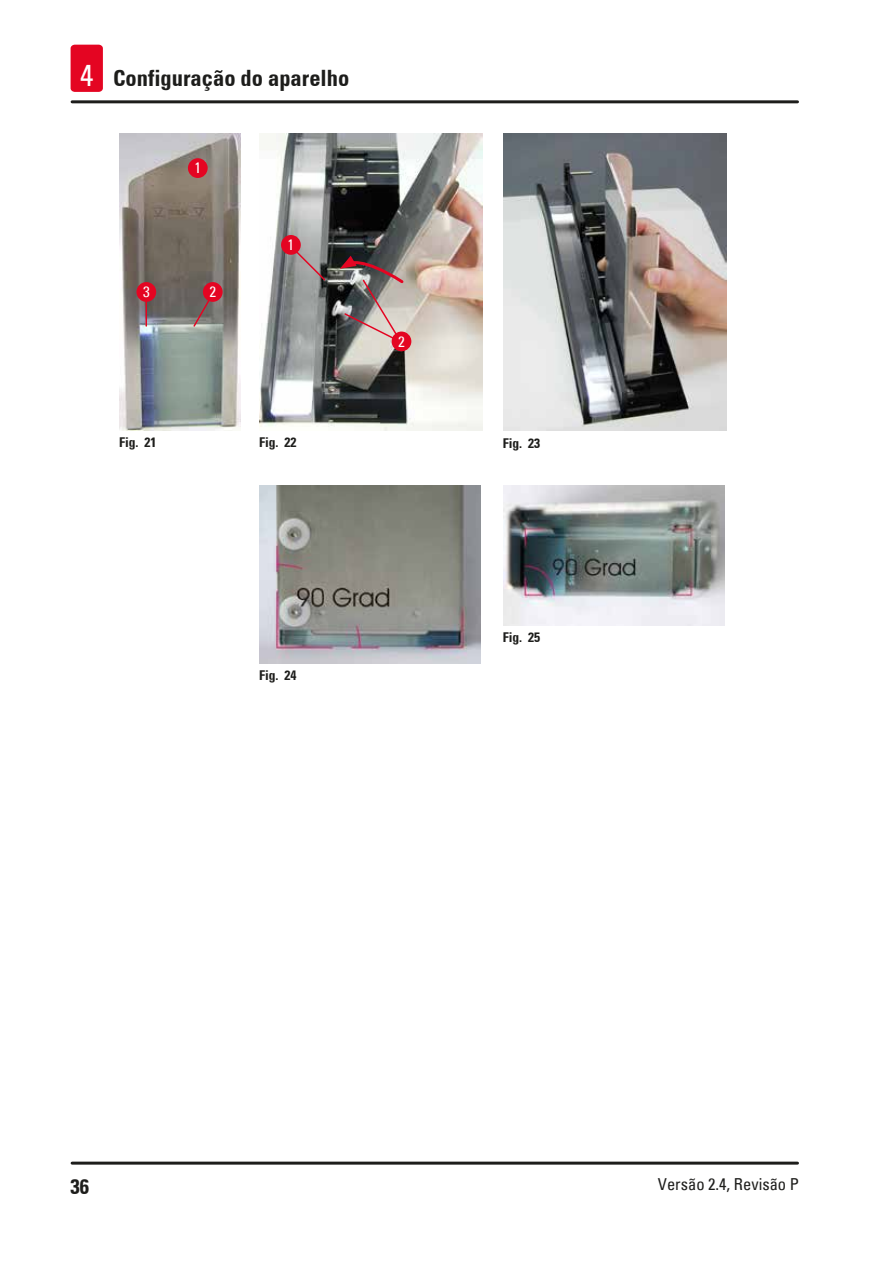
<style>
.page{position:relative;width:893px;height:1263px;background:#fff}
.page>*{position:absolute;margin:0;border:0;box-sizing:border-box;transform-origin:0 0}
.t1{font:700 condensed 22.5px "Univers";color:#1d1d1b}
.t2{font:700 condensed 21px "Univers";color:#1d1d1b}
.t3{font:condensed 16.5px "Univers";color:#1d1d1b}
.t4{font:condensed 15px "Univers";color:#fff}
.t5{font:700 condensed 13.5px "Univers";color:#1d1d1b}
.s1{font-weight:400;font-size:30px;color:#fff}
</style>
<div class="page">
<hr style="left:72px;top:1161px;width:725px;height:3px;background:#1d1d1b">
<hr style="left:72px;top:100px;width:725px;height:3px;background:#1d1d1b">
<div style="left:71px;top:45px;width:32px;height:47px;background:#e40522;border-radius:4px"></div>
<img style="left:119px;top:133px;width:121px;height:298px">
<div style="left:188px;top:158px;width:20px;height:20px;background:#e40522;border-radius:50%"></div>
<div style="left:136px;top:282px;width:20px;height:20px;background:#e40522;border-radius:50%"></div>
<div style="left:203px;top:282px;width:20px;height:20px;background:#e40522;border-radius:50%"></div>
<hr style="left:145px;top:301px;width:2px;height:25px;background:#e40522">
<svg style="left:192px;top:298px;width:19px;height:30px"></svg>
<img style="left:259px;top:133px;width:224px;height:298px">
<svg style="left:295px;top:250px;width:32px;height:32px"></svg>
<div style="left:281px;top:235px;width:20px;height:20px;background:#e40522;border-radius:50%"></div>
<div style="left:392px;top:332px;width:19px;height:19px;background:#e40522;border-radius:50%"></div>
<svg style="left:340px;top:256px;width:66px;height:84px;background:#917d7d"></svg>
<img style="left:503px;top:133px;width:223px;height:298px">
<img style="left:259px;top:486px;width:221px;height:177px">
<img style="left:503px;top:486px;width:221px;height:139px">
<h1 class="t1" style="left:80px;top:65px;width:271px"><span class="s1">4</span> Configuração do aparelho</h1>
<p class="t4" style="left:194px;top:158px;width:8px">1</p>
<p class="t4" style="left:143px;top:282px;width:8px">3</p>
<p class="t4" style="left:209px;top:282px;width:8px">2</p>
<p class="t4" style="left:287px;top:235px;width:8px">1</p>
<p class="t5" style="left:119px;top:434px;width:39px">Fig. 21</p>
<p class="t5" style="left:259px;top:434px;width:39px">Fig. 22</p>
<p class="t5" style="left:259px;top:667px;width:39px">Fig. 24</p>
<p class="t4" style="left:398px;top:332px;width:8px">2</p>
<p class="t5" style="left:503px;top:434px;width:39px">Fig. 23</p>
<p class="t5" style="left:503px;top:629px;width:39px">Fig. 25</p>
<h2 class="t2" style="left:71px;top:1173px;width:20px">36</h2>
<p class="t3" style="left:658px;top:1173px;width:143px">Versão 2.4, Revisão P</p>
</div>
